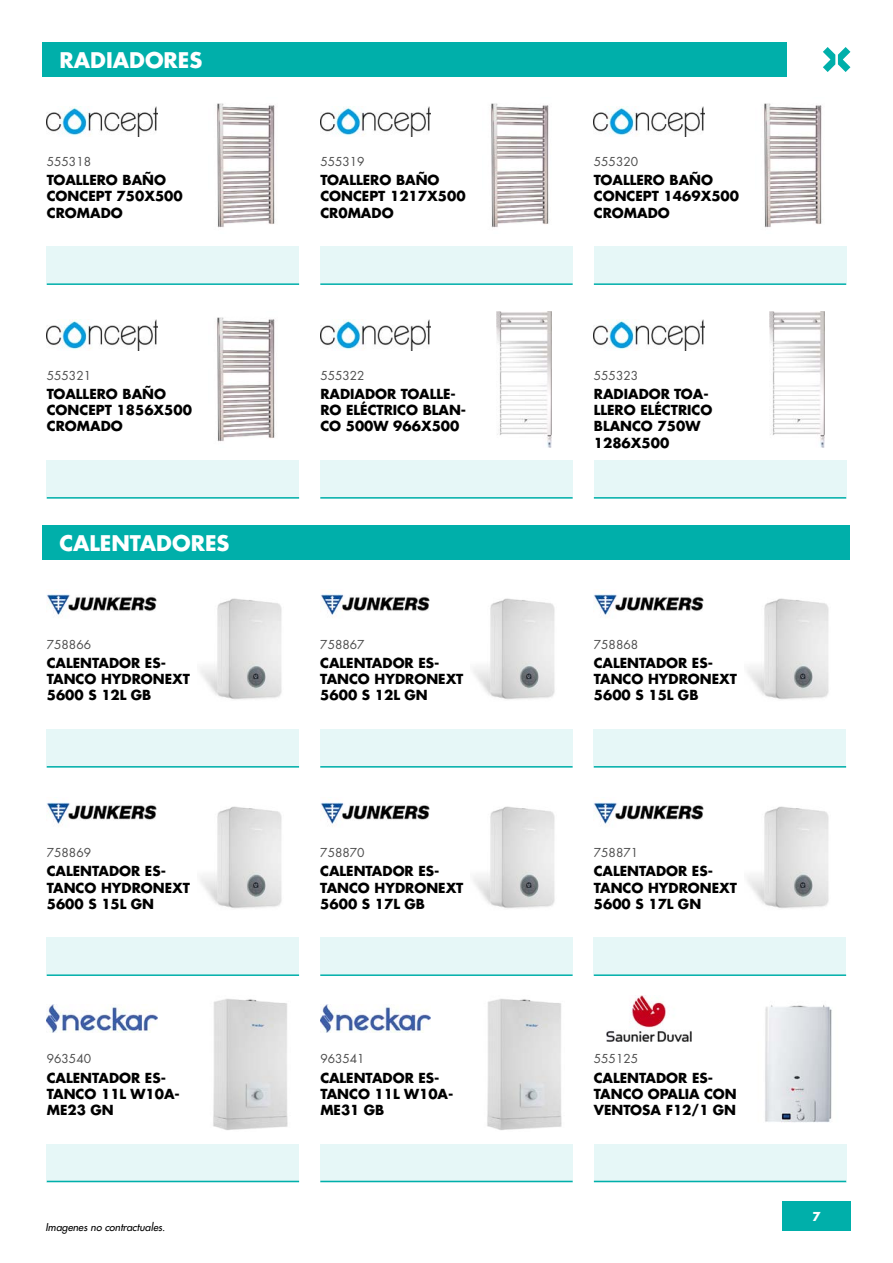
<style>
.page{position:relative;width:893px;height:1263px;background:#fff}
.page>*{position:absolute;margin:0;border:0;box-sizing:border-box;transform-origin:0 0}
.t1{font:700 21px "Futura LT Pro";color:#fff}
.t2{font:700 13.5px/16.2px "Futura LT Pro";color:#000}
.t3{font:12px "Futura LT Pro";color:#4d4d4d}
.t4{font:700 12px "Futura LT Pro";color:#fff}
.t5{font:italic 500 10.5px "Futura LT Pro";color:#000}
</style>
<div class="page">
<div style="left:782px;top:1201px;width:68px;height:30px;background:#00afaa"></div>
<svg style="left:823px;top:47px;width:27px;height:25px"></svg>
<div style="left:43px;top:43px;width:744px;height:34px;background:#00afaa"></div>
<div style="left:43px;top:525px;width:807px;height:34px;background:#00afaa"></div>
<div style="left:47px;top:247px;width:252px;height:38px;background:#e6f7f7"></div>
<img style="left:47px;top:106px;width:110px;height:30px">
<img style="left:217px;top:103px;width:58px;height:125px">
<hr style="left:47px;top:283px;width:252px;height:2px;background:#00afaa">
<div style="left:320px;top:247px;width:253px;height:38px;background:#e6f7f7"></div>
<img style="left:320px;top:106px;width:111px;height:30px">
<img style="left:491px;top:103px;width:58px;height:125px">
<hr style="left:320px;top:283px;width:253px;height:2px;background:#00afaa">
<div style="left:594px;top:247px;width:252px;height:38px;background:#e6f7f7"></div>
<img style="left:594px;top:106px;width:110px;height:30px">
<img style="left:764px;top:103px;width:58px;height:125px">
<hr style="left:594px;top:283px;width:252px;height:2px;background:#00afaa">
<div style="left:47px;top:460px;width:252px;height:39px;background:#e6f7f7"></div>
<img style="left:47px;top:320px;width:110px;height:30px">
<img style="left:217px;top:317px;width:58px;height:125px">
<hr style="left:47px;top:497px;width:252px;height:2px;background:#00afaa">
<div style="left:320px;top:460px;width:253px;height:39px;background:#e6f7f7"></div>
<img style="left:320px;top:320px;width:111px;height:30px">
<img style="left:496px;top:311px;width:55px;height:137px">
<hr style="left:320px;top:497px;width:253px;height:2px;background:#00afaa">
<div style="left:594px;top:460px;width:252px;height:39px;background:#e6f7f7"></div>
<img style="left:594px;top:320px;width:110px;height:30px">
<img style="left:770px;top:311px;width:55px;height:137px">
<hr style="left:594px;top:497px;width:252px;height:2px;background:#00afaa">
<div style="left:47px;top:729px;width:252px;height:38px;background:#e6f7f7"></div>
<img style="left:47px;top:591px;width:110px;height:27px">
<img style="left:200px;top:598px;width:82px;height:102px">
<hr style="left:47px;top:766px;width:252px;height:1px;background:#00afaa">
<div style="left:320px;top:729px;width:253px;height:38px;background:#e6f7f7"></div>
<img style="left:320px;top:591px;width:110px;height:27px">
<img style="left:473px;top:598px;width:82px;height:102px">
<hr style="left:320px;top:766px;width:253px;height:1px;background:#00afaa">
<div style="left:594px;top:729px;width:252px;height:38px;background:#e6f7f7"></div>
<img style="left:594px;top:591px;width:110px;height:27px">
<img style="left:747px;top:598px;width:82px;height:102px">
<hr style="left:594px;top:766px;width:252px;height:1px;background:#00afaa">
<div style="left:47px;top:938px;width:252px;height:38px;background:#e6f7f7"></div>
<img style="left:47px;top:799px;width:110px;height:25px">
<img style="left:200px;top:806px;width:82px;height:103px">
<hr style="left:47px;top:974px;width:252px;height:2px;background:#00afaa">
<div style="left:320px;top:938px;width:253px;height:38px;background:#e6f7f7"></div>
<img style="left:320px;top:799px;width:110px;height:28px">
<img style="left:473px;top:806px;width:82px;height:103px">
<hr style="left:320px;top:974px;width:253px;height:2px;background:#00afaa">
<div style="left:594px;top:938px;width:252px;height:38px;background:#e6f7f7"></div>
<img style="left:594px;top:799px;width:110px;height:25px">
<img style="left:747px;top:806px;width:82px;height:103px">
<hr style="left:594px;top:974px;width:252px;height:2px;background:#00afaa">
<div style="left:47px;top:1144px;width:252px;height:38px;background:#e6f7f7"></div>
<img style="left:47px;top:1004px;width:110px;height:29px">
<img style="left:213px;top:999px;width:75px;height:131px">
<hr style="left:47px;top:1181px;width:252px;height:1px;background:#00afaa">
<div style="left:320px;top:1144px;width:253px;height:38px;background:#e6f7f7"></div>
<img style="left:320px;top:1004px;width:111px;height:29px">
<img style="left:487px;top:999px;width:75px;height:131px">
<hr style="left:320px;top:1181px;width:253px;height:1px;background:#00afaa">
<div style="left:594px;top:1144px;width:252px;height:38px;background:#e6f7f7"></div>
<img style="left:606px;top:995px;width:86px;height:47px">
<img style="left:765px;top:1005px;width:67px;height:118px">
<hr style="left:594px;top:1181px;width:252px;height:1px;background:#00afaa">
<h1 class="t1" style="left:60px;top:44px;width:144px">RADIADORES</h1>
<p class="t3" style="left:47px;top:153px;width:46px">555318</p>
<p class="t2" style="left:47px;top:172px;width:137px">TOALLERO BAÑO<br>CONCEPT 750X500<br>CROMADO</p>
<p class="t3" style="left:47px;top:367px;width:46px">555321</p>
<p class="t2" style="left:47px;top:385px;width:147px">TOALLERO BAÑO<br>CONCEPT 1856X500<br>CROMADO</p>
<h1 class="t1" style="left:60px;top:527px;width:171px">CALENTADORES</h1>
<p class="t3" style="left:47px;top:636px;width:46px">758866</p>
<p class="t2" style="left:47px;top:654px;width:145px">CALENTADOR ES-<br>TANCO HYDRONEXT<br>5600 S 12L GB</p>
<p class="t3" style="left:47px;top:844px;width:46px">758869</p>
<p class="t2" style="left:47px;top:863px;width:145px">CALENTADOR ES-<br>TANCO HYDRONEXT<br>5600 S 15L GN</p>
<p class="t3" style="left:47px;top:1050px;width:46px">963540</p>
<p class="t2" style="left:47px;top:1069px;width:135px">CALENTADOR ES-<br>TANCO 11L W10A-<br>ME23 GN</p>
<p class="t5" style="left:46px;top:1219px;width:121px">Imagenes no contractuales.</p>
<p class="t3" style="left:320px;top:153px;width:46px">555319</p>
<p class="t2" style="left:320px;top:172px;width:147px">TOALLERO BAÑO<br>CONCEPT 1217X500<br>CR0MADO</p>
<p class="t3" style="left:320px;top:367px;width:46px">555322</p>
<p class="t2" style="left:320px;top:385px;width:147px">RADIADOR TOALLE-<br>RO ELÉCTRICO BLAN-<br>CO 500W 966X500</p>
<p class="t3" style="left:320px;top:636px;width:46px">758867</p>
<p class="t2" style="left:320px;top:654px;width:145px">CALENTADOR ES-<br>TANCO HYDRONEXT<br>5600 S 12L GN</p>
<p class="t3" style="left:320px;top:844px;width:46px">758870</p>
<p class="t2" style="left:320px;top:863px;width:145px">CALENTADOR ES-<br>TANCO HYDRONEXT<br>5600 S 17L GB</p>
<p class="t3" style="left:320px;top:1050px;width:46px">963541</p>
<p class="t2" style="left:320px;top:1069px;width:135px">CALENTADOR ES-<br>TANCO 11L W10A-<br>ME31 GB</p>
<p class="t3" style="left:594px;top:153px;width:46px">555320</p>
<p class="t2" style="left:594px;top:172px;width:147px">TOALLERO BAÑO<br>CONCEPT 1469X500<br>CROMADO</p>
<p class="t3" style="left:594px;top:367px;width:46px">555323</p>
<p class="t2" style="left:594px;top:385px;width:120px">RADIADOR TOA-<br>LLERO ELÉCTRICO<br>BLANCO 750W<br>1286X500</p>
<p class="t3" style="left:594px;top:636px;width:46px">758868</p>
<p class="t2" style="left:594px;top:654px;width:145px">CALENTADOR ES-<br>TANCO HYDRONEXT<br>5600 S 15L GB</p>
<p class="t3" style="left:594px;top:844px;width:46px">758871</p>
<p class="t2" style="left:594px;top:863px;width:145px">CALENTADOR ES-<br>TANCO HYDRONEXT<br>5600 S 17L GN</p>
<p class="t3" style="left:594px;top:1050px;width:46px">555125</p>
<p class="t2" style="left:594px;top:1069px;width:144px">CALENTADOR ES-<br>TANCO OPALIA CON<br>VENTOSA F12/1 GN</p>
<p class="t4" style="left:812px;top:1207px;width:10px">7</p>
</div>
